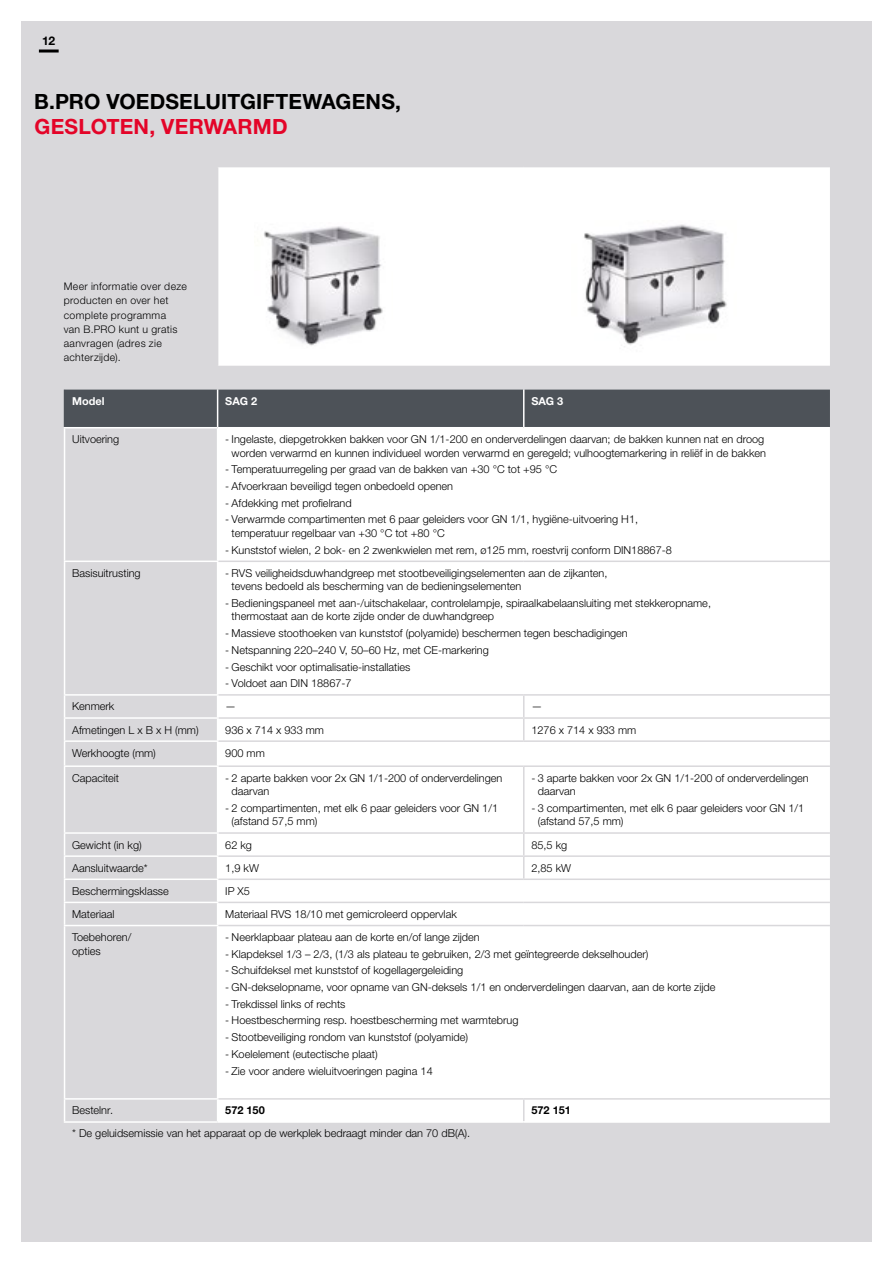
<style>
.page{position:relative;width:893px;height:1263px;background:#fff}
.page>*{position:absolute;margin:0;border:0;box-sizing:border-box;transform-origin:0 0}
.t1{font:700 21px "Helvetica Neue LTW1 G";letter-spacing:.005em;color:#000}
.t2{font:700 21px "Helvetica Neue LTW1 G";letter-spacing:.01em;color:#e40428}
.t3{font:700 12px "Helvetica Neue LTW1 G";color:#000}
.t4{font:300 10.95px/13.5px "Helvetica Neue LTW1 G";color:#000}
.t5{font:700 10.95px "Helvetica Neue LTW1 G";color:#fff}
.t6{font:700 10.95px "Helvetica Neue LTW1 G";color:#000}
.t7{font:300 10.5px/14.2px "Helvetica Neue LTW1 G";letter-spacing:.03em;color:#000}
</style>
<div class="page">
<div style="left:21px;top:21px;width:851px;height:1221px;background:#d9d8db"></div>
<div style="left:218px;top:167px;width:612px;height:954px;background:#fff"></div>
<svg style="left:65px;top:428px;width:152px;height:693px"></svg>
<hr style="left:64px;top:694px;width:154px;height:2px;background:#fff">
<svg style="left:523px;top:696px;width:1px;height:44px"></svg>
<hr style="left:64px;top:740px;width:154px;height:2px;background:#fff">
<hr style="left:218px;top:765px;width:306px;height:2px;background:#d9d8db">
<hr style="left:524px;top:765px;width:306px;height:2px;background:#d9d8db">
<hr style="left:523px;top:767px;width:1px;height:65px;background:#d9d8db">
<hr style="left:64px;top:765px;width:154px;height:2px;background:#fff">
<hr style="left:64px;top:855px;width:154px;height:2px;background:#fff">
<hr style="left:218px;top:855px;width:306px;height:2px;background:#d9d8db">
<hr style="left:524px;top:855px;width:306px;height:2px;background:#d9d8db">
<svg style="left:523px;top:834px;width:1px;height:44px"></svg>
<hr style="left:64px;top:878px;width:154px;height:2px;background:#fff">
<hr style="left:64px;top:902px;width:154px;height:1px;background:#fff">
<svg style="left:64px;top:367px;width:766px;height:60px"></svg>
<hr style="left:64px;top:390px;width:1px;height:37px;background:#4d5258">
<hr style="left:217px;top:390px;width:1px;height:37px;background:#fff">
<hr style="left:64px;top:562px;width:1px;height:132px;background:#fff">
<svg style="left:64px;top:696px;width:1px;height:69px"></svg>
<hr style="left:64px;top:767px;width:1px;height:65px;background:#fff">
<svg style="left:64px;top:1100px;width:1px;height:21px"></svg>
<hr style="left:64px;top:427px;width:154px;height:1px;background:#fff">
<hr style="left:64px;top:428px;width:1px;height:132px;background:#fff">
<hr style="left:64px;top:560px;width:154px;height:2px;background:#fff">
<svg style="left:523px;top:1100px;width:1px;height:21px"></svg>
<hr style="left:218px;top:717px;width:306px;height:2px;background:#d9d8db">
<hr style="left:524px;top:717px;width:306px;height:2px;background:#d9d8db">
<hr style="left:218px;top:832px;width:306px;height:2px;background:#d9d8db">
<hr style="left:524px;top:832px;width:306px;height:2px;background:#d9d8db">
<hr style="left:64px;top:717px;width:154px;height:2px;background:#fff">
<hr style="left:64px;top:832px;width:154px;height:2px;background:#fff">
<hr style="left:64px;top:925px;width:154px;height:1px;background:#fff">
<hr style="left:64px;top:926px;width:1px;height:172px;background:#fff">
<hr style="left:64px;top:1098px;width:154px;height:2px;background:#fff">
<hr style="left:218px;top:740px;width:306px;height:2px;background:#d9d8db">
<hr style="left:524px;top:740px;width:306px;height:2px;background:#d9d8db">
<hr style="left:218px;top:1098px;width:306px;height:2px;background:#d9d8db">
<hr style="left:524px;top:1098px;width:306px;height:2px;background:#d9d8db">
<hr style="left:218px;top:878px;width:306px;height:2px;background:#d9d8db">
<hr style="left:524px;top:878px;width:306px;height:2px;background:#d9d8db">
<hr style="left:218px;top:366px;width:306px;height:1px;background:#d9d8db">
<hr style="left:524px;top:366px;width:306px;height:1px;background:#d9d8db">
<hr style="left:218px;top:560px;width:306px;height:2px;background:#d9d8db">
<hr style="left:524px;top:560px;width:306px;height:2px;background:#d9d8db">
<hr style="left:218px;top:694px;width:306px;height:2px;background:#d9d8db">
<hr style="left:524px;top:694px;width:306px;height:2px;background:#d9d8db">
<hr style="left:218px;top:902px;width:306px;height:1px;background:#d9d8db">
<hr style="left:524px;top:902px;width:306px;height:1px;background:#d9d8db">
<hr style="left:218px;top:925px;width:306px;height:1px;background:#d9d8db">
<hr style="left:524px;top:925px;width:306px;height:1px;background:#d9d8db">
<hr style="left:218px;top:427px;width:306px;height:1px;background:#fff">
<hr style="left:524px;top:427px;width:306px;height:1px;background:#fff">
<hr style="left:217px;top:428px;width:1px;height:132px;background:#fff">
<hr style="left:217px;top:562px;width:1px;height:132px;background:#fff">
<svg style="left:217px;top:696px;width:1px;height:69px"></svg>
<hr style="left:217px;top:767px;width:1px;height:65px;background:#fff">
<svg style="left:217px;top:834px;width:1px;height:91px"></svg>
<hr style="left:217px;top:926px;width:1px;height:172px;background:#fff">
<svg style="left:217px;top:1100px;width:1px;height:21px"></svg>
<svg style="left:64px;top:834px;width:1px;height:91px"></svg>
<hr style="left:64px;top:1121px;width:154px;height:2px;background:#fff">
<hr style="left:218px;top:1121px;width:306px;height:2px;background:#fff">
<hr style="left:524px;top:1121px;width:306px;height:2px;background:#fff">
<hr style="left:39px;top:50px;width:20px;height:3px;background:#000">
<div style="left:251px;top:187px;width:185px;height:162px;background:#fff"></div>
<img style="left:264px;top:226px;width:119px;height:120px">
<div style="left:567px;top:187px;width:244px;height:170px;background:#fff"></div>
<img style="left:584px;top:224px;width:143px;height:123px">
<p class="t3" style="left:42px;top:33px;width:15px">12</p>
<h1 class="t1" style="left:34px;top:88px;width:369px">B.PRO VOEDSELUITGIFTEWAGENS,</h1>
<h1 class="t2" style="left:35px;top:114px;width:255px">GESLOTEN, VERWARMD</h1>
<p class="t7" style="left:64px;top:279px;width:125px">Meer informatie over deze producten en over het complete programma<br>van B.PRO kunt u gratis aanvragen (adres zie achterzijde).</p>
<p class="t5" style="left:72px;top:394px;width:34px">Model</p>
<p class="t5" style="left:225px;top:394px;width:33px">SAG 2</p>
<p class="t5" style="left:531px;top:394px;width:33px">SAG 3</p>
<p class="t4" style="left:72px;top:432px;width:49px">Uitvoering</p>
<p class="t4" style="left:225px;top:432px;width:542px;text-align:center">- Ingelaste, diepgetrokken bakken voor GN 1/1-200 en onderverdelingen daarvan; de bakken kunnen nat en droog worden verwarmd en kunnen individueel worden verwarmd en geregeld; vulhoogtemarkering in reliëf in de bakken</p>
<p class="t4" style="left:225px;top:463px;width:333px">- Temperatuurregeling per graad van de bakken van +30 °C tot +95 °C</p>
<p class="t4" style="left:225px;top:479px;width:229px">- Afvoerkraan beveiligd tegen onbedoeld openen</p>
<p class="t4" style="left:225px;top:496px;width:128px">- Afdekking met profielrand</p>
<p class="t4" style="left:232px;top:513px;width:408px;text-indent:-6px">- Verwarmde compartimenten met 6 paar geleiders voor GN 1/1, hygiëne-uitvoering H1, temperatuur regelbaar van +30 °C tot +80 °C</p>
<p class="t4" style="left:225px;top:543px;width:448px">- Kunststof wielen, 2 bok- en 2 zwenkwielen met rem, ø125 mm, roestvrij conform DIN18867-8</p>
<p class="t4" style="left:72px;top:566px;width:70px">Basisuitrusting</p>
<p class="t4" style="left:232px;top:566px;width:377px;text-indent:-6px">- RVS veiligheidsduwhandgreep met stootbeveiligingselementen aan de zijkanten, tevens bedoeld als bescherming van de bedieningselementen</p>
<p class="t4" style="left:232px;top:596px;width:481px;text-indent:-6px">- Bedieningspaneel met aan-/uitschakelaar, controlelampje, spiraalkabelaansluiting met stekkeropname, thermostaat aan de korte zijde onder de duwhandgreep</p>
<p class="t4" style="left:225px;top:626px;width:404px">- Massieve stoothoeken van kunststof (polyamide) beschermen tegen beschadigingen</p>
<p class="t4" style="left:225px;top:643px;width:265px">- Netspanning 220–240 V, 50–60 Hz, met CE-markering</p>
<p class="t4" style="left:225px;top:660px;width:187px">- Geschikt voor optimalisatie-installaties</p>
<p class="t4" style="left:225px;top:676px;width:128px">- Voldoet aan DIN 18867-7</p>
<p class="t4" style="left:72px;top:700px;width:44px">Kenmerk</p>
<p class="t4" style="left:225px;top:700px;width:12px">—</p>
<p class="t4" style="left:531px;top:700px;width:12px">—</p>
<p class="t4" style="left:72px;top:723px;width:128px">Afmetingen L x B x H (mm)</p>
<p class="t4" style="left:225px;top:723px;width:100px">936 x 714 x 933 mm</p>
<p class="t4" style="left:531px;top:723px;width:106px">1276 x 714 x 933 mm</p>
<p class="t4" style="left:72px;top:746px;width:85px">Werkhoogte (mm)</p>
<p class="t4" style="left:225px;top:746px;width:41px">900 mm</p>
<p class="t4" style="left:72px;top:771px;width:48px">Capaciteit</p>
<p class="t4" style="left:232px;top:771px;width:272px;text-indent:-6px">- 2 aparte bakken voor 2x GN 1/1-200 of onderverdelingen daarvan</p>
<p class="t4" style="left:232px;top:801px;width:268px;text-indent:-6px">- 2 compartimenten, met elk 6 paar geleiders voor GN 1/1 (afstand 57,5 mm)</p>
<p class="t4" style="left:538px;top:771px;width:272px;text-indent:-6px">- 3 aparte bakken voor 2x GN 1/1-200 of onderverdelingen daarvan</p>
<p class="t4" style="left:538px;top:801px;width:268px;text-indent:-6px">- 3 compartimenten, met elk 6 paar geleiders voor GN 1/1 (afstand 57,5 mm)</p>
<p class="t4" style="left:72px;top:838px;width:71px">Gewicht (in kg)</p>
<p class="t4" style="left:225px;top:838px;width:28px">62 kg</p>
<p class="t4" style="left:531px;top:838px;width:37px">85,5 kg</p>
<p class="t4" style="left:72px;top:861px;width:77px">Aansluitwaarde*</p>
<p class="t4" style="left:225px;top:861px;width:35px">1,9 kW</p>
<p class="t4" style="left:531px;top:861px;width:41px">2,85 kW</p>
<p class="t4" style="left:72px;top:884px;width:98px">Beschermingsklasse</p>
<p class="t4" style="left:225px;top:884px;width:26px">IP X5</p>
<p class="t4" style="left:72px;top:907px;width:44px">Materiaal</p>
<p class="t4" style="left:225px;top:907px;width:233px">Materiaal RVS 18/10 met gemicroleerd oppervlak</p>
<p class="t4" style="left:72px;top:930px;width:61px">Toebehoren/ opties</p>
<p class="t4" style="left:225px;top:930px;width:256px">- Neerklapbaar plateau aan de korte en/of lange zijden</p>
<p class="t4" style="left:225px;top:947px;width:425px">- Klapdeksel 1/3 – 2/3, (1/3 als plateau te gebruiken, 2/3 met geïntegreerde dekselhouder)</p>
<p class="t4" style="left:225px;top:964px;width:240px">- Schuifdeksel met kunststof of kogellagergeleiding</p>
<p class="t4" style="left:225px;top:980px;width:492px">- GN-dekselopname, voor opname van GN-deksels 1/1 en onderverdelingen daarvan, aan de korte zijde</p>
<p class="t4" style="left:225px;top:997px;width:122px">- Trekdissel links of rechts</p>
<p class="t4" style="left:225px;top:1014px;width:295px">- Hoestbescherming resp. hoestbescherming met warmtebrug</p>
<p class="t4" style="left:225px;top:1030px;width:244px">- Stootbeveiliging rondom van kunststof (polyamide)</p>
<p class="t4" style="left:225px;top:1047px;width:154px">- Koelelement (eutectische plaat)</p>
<p class="t4" style="left:225px;top:1064px;width:209px">- Zie voor andere wieluitvoeringen pagina 14</p>
<p class="t4" style="left:72px;top:1104px;width:42px">Bestelnr.</p>
<p class="t6" style="left:225px;top:1104px;width:41px">572 150</p>
<p class="t6" style="left:531px;top:1104px;width:41px">572 151</p>
<p class="t4" style="left:72px;top:1127px;width:400px">* De geluidsemissie van het apparaat op de werkplek bedraagt minder dan 70 dB(A).</p>
</div>
